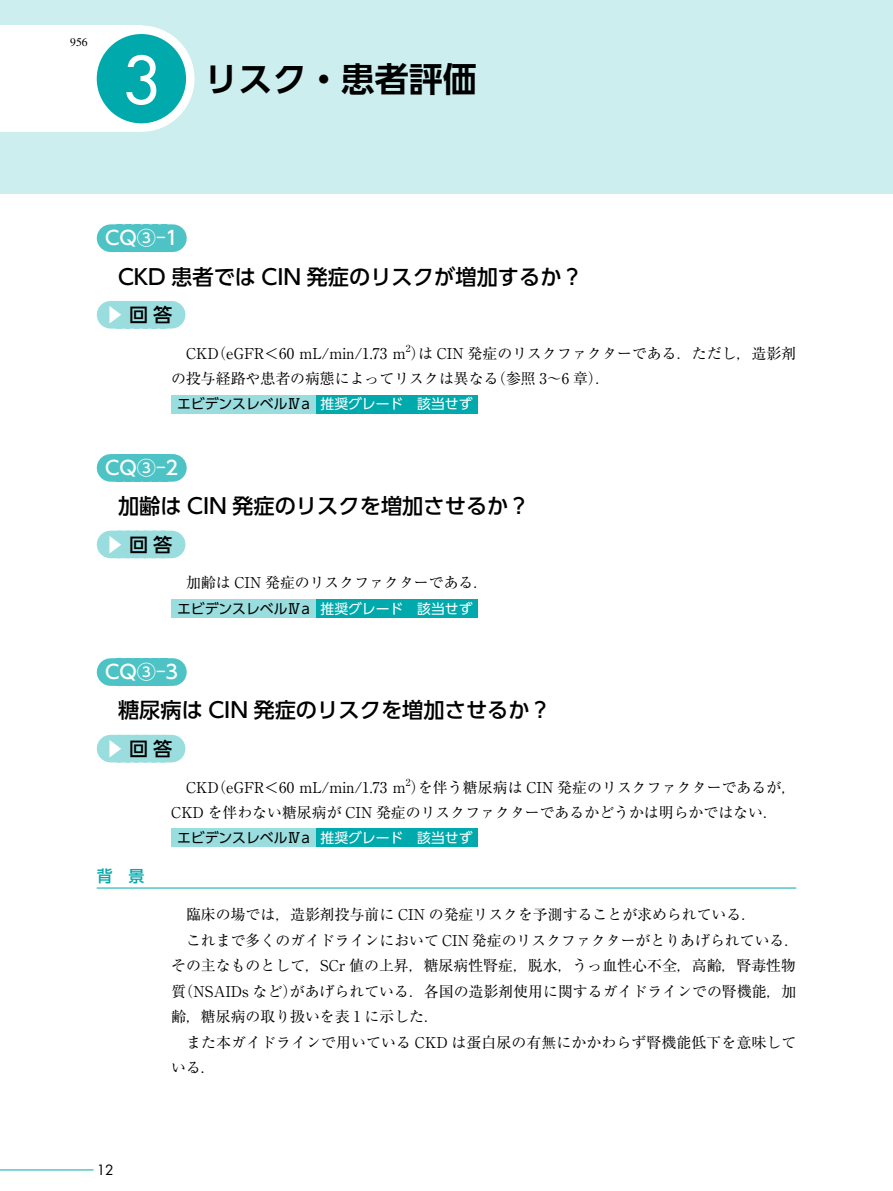
<style>
.page{position:relative;width:893px;height:1191px;background:#fff}
.page>*{position:absolute;margin:0;border:0;box-sizing:border-box;transform-origin:0 0}
.t1{font:700 34.05px "UD Shin Go Pr 6 De";color:#000}
.t2{font:500 21.3px "UD Shin Go Pr 6";color:#000}
.t3{font:500 19.2px "UD Shin Go Pr 6";color:#fff}
.t4{font:500 19.2px "UD Shin Go Pr 6";color:#000}
.t5{font:500 15.9px "UD Shin Go Pr 6";color:#00a9ac}
.t6{font:14.85px/25.5px "Ryumin Pr 6";color:#000}
.t7{font:13.8px "UD Shin Go Pr 6";color:#fff}
.t8{font:13.8px "Futura Std";color:#000}
.t9{font:11.7px "Times LT Std";color:#000}
.s1{font-family:"Futura Std";font-weight:500;font-size:63.75px;color:#fff}
.s2{color:#fff}
.s3{color:#000}
</style>
<div class="page">
<hr style="left:0;top:1169px;width:94px;height:1px;background:#00a9ac">
<div style="left:0;top:0;width:893px;height:193px;background:#cee"></div>
<div style="left:88px;top:26px;width:107px;height:106px;background:#fff;border-radius:50%"></div>
<div style="left:0;top:26px;width:141px;height:106px;background:#fff"></div>
<div style="left:97px;top:34px;width:89px;height:89px;background:#00a9ac;border-radius:50%"></div>
<div style="left:111px;top:224px;width:62px;height:28px;background:#4dc3c5"></div>
<div style="left:111px;top:301px;width:61px;height:27px;background:#99ddde"></div>
<div style="left:111px;top:454px;width:62px;height:28px;background:#4dc3c5"></div>
<div style="left:111px;top:530px;width:61px;height:28px;background:#99ddde"></div>
<div style="left:111px;top:658px;width:62px;height:28px;background:#4dc3c5"></div>
<div style="left:111px;top:735px;width:61px;height:27px;background:#99ddde"></div>
<hr style="left:97px;top:887px;width:699px;height:1px;background:#00a9ac">
<div style="left:171px;top:395px;width:145px;height:18px;background:#99ddde"></div>
<div style="left:316px;top:395px;width:161px;height:18px;background:#00a9ac"></div>
<div style="left:171px;top:599px;width:145px;height:18px;background:#99ddde"></div>
<div style="left:316px;top:599px;width:161px;height:18px;background:#00a9ac"></div>
<div style="left:171px;top:829px;width:145px;height:18px;background:#99ddde"></div>
<div style="left:316px;top:829px;width:161px;height:18px;background:#00a9ac"></div>
<p class="t9" style="left:70px;top:36px;width:19px">956</p>
<h1 class="t1" style="left:123px;top:51px;width:355px"><span class="s1">3</span> リスク・患者評価</h1>
<p class="t3" style="left:105px;top:223px;width:75px">CQ③—1</p>
<h2 class="t2" style="left:118px;top:259px;width:466px">CKD 患者では CIN 発症のリスクが増加するか？</h2>
<p class="t4" style="left:105px;top:299px;width:68px"><span class="s2">▶</span>回答</p>
<p class="t6" style="left:171px;top:339px;width:627px">　CKD（eGFR＜60 mL／min／1.73 m<sup>2</sup>）は CIN 発症のリスクファクターである．ただし，造影剤の投与経路や患者の病態によってリスクは異なる（参照 3～6 章）．</p>
<p class="t7" style="left:177px;top:393px;width:297px"><span class="s3">エビデンスレベルⅣa</span> 推奨グレード　該当せず</p>
<p class="t3" style="left:105px;top:452px;width:75px">CQ③—2</p>
<h2 class="t2" style="left:118px;top:489px;width:413px">加齢は CIN 発症のリスクを増加させるか？</h2>
<p class="t4" style="left:105px;top:529px;width:68px"><span class="s2">▶</span>回答</p>
<p class="t6" style="left:171px;top:569px;width:319px">　加齢は CIN 発症のリスクファクターである．</p>
<p class="t7" style="left:177px;top:597px;width:297px"><span class="s3">エビデンスレベルⅣa</span> 推奨グレード　該当せず</p>
<p class="t3" style="left:105px;top:656px;width:75px">CQ③—3</p>
<h2 class="t2" style="left:118px;top:693px;width:435px">糖尿病は CIN 発症のリスクを増加させるか？</h2>
<p class="t4" style="left:105px;top:733px;width:68px"><span class="s2">▶</span>回答</p>
<p class="t6" style="left:171px;top:773px;width:627px">　CKD（eGFR＜60 mL／min／1.73 m<sup>2</sup>）を伴う糖尿病は CIN 発症のリスクファクターであるが，<br>CKD を伴わない糖尿病が CIN 発症のリスクファクターであるかどうかは明らかではない．</p>
<p class="t5" style="left:97px;top:863px;width:49px">背　景</p>
<p class="t7" style="left:177px;top:826px;width:297px"><span class="s3">エビデンスレベルⅣa</span> 推奨グレード　該当せず</p>
<p class="t6" style="left:171px;top:901px;width:630px">　臨床の場では，造影剤投与前に CIN の発症リスクを予測することが求められている．<br>　これまで多くのガイドラインにおいて CIN 発症のリスクファクターがとりあげられている．その主なものとして，SCr 値の上昇，糖尿病性腎症，脱水，うっ血性心不全，高齢，腎毒性物質（NSAIDs など）があげられている．各国の造影剤使用に関するガイドラインでの腎機能，加齢，糖尿病の取り扱いを表 1 に示した．<br>　また本ガイドラインで用いている CKD は蛋白尿の有無にかかわらず腎機能低下を意味している．</p>
<p class="t8" style="left:97px;top:1161px;width:19px">12</p>
</div>
